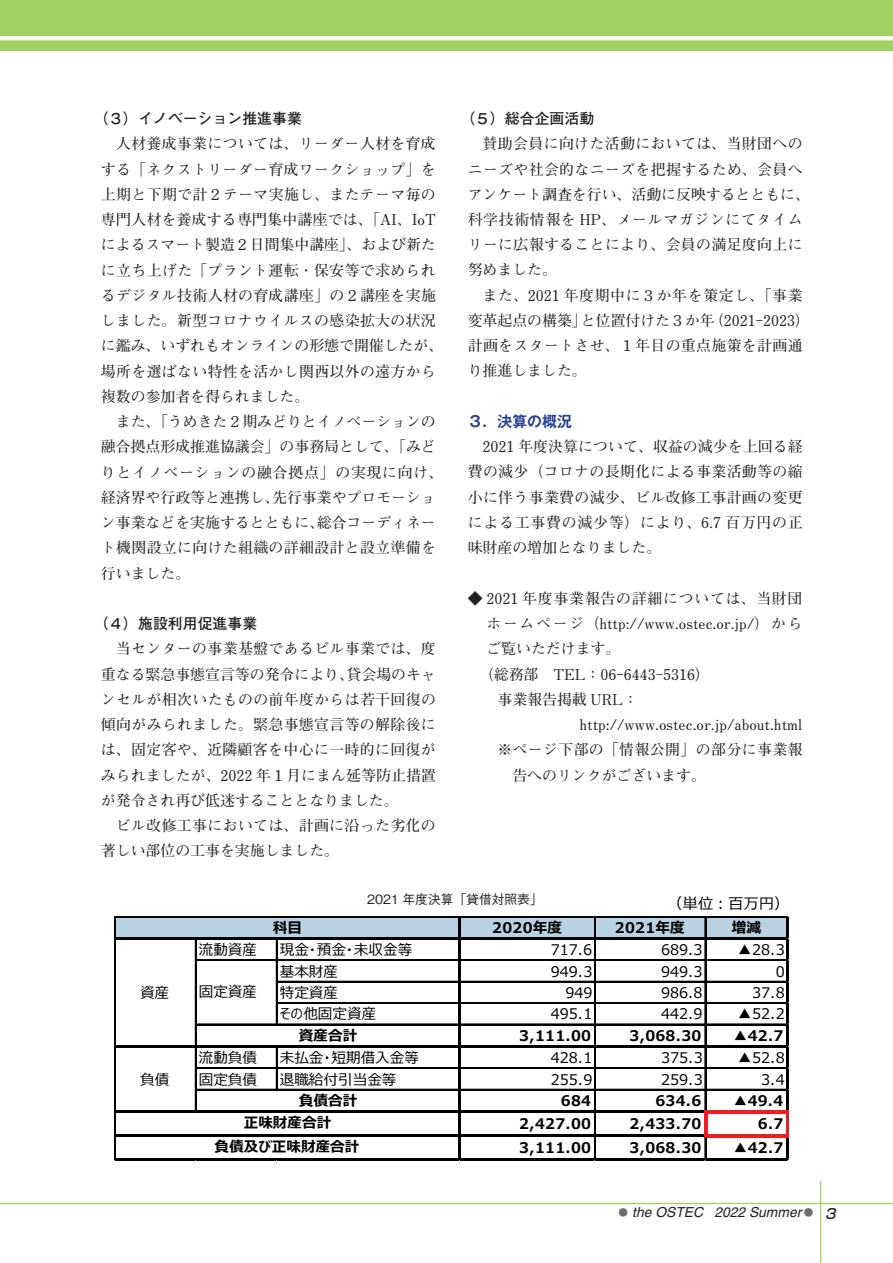
<style>
.page{position:relative;width:893px;height:1263px;background:#fff}
.page>*{position:absolute;margin:0;border:0;box-sizing:border-box;transform-origin:0 0}
.t1{font:15px "Meiryo UI";color:#000}
.t2{font:700 14.85px/25.2px "Futo Min A101 Pr 6";letter-spacing:.025em;color:#231f20}
.t3{font:700 14.85px/25.2px "Futo Min A101 Pr 6";color:#231f20}
.t4{font:700 14.85px "Futo Go B101 Pr 6";color:#231f20}
.t5{font:700 14.85px "Futo Min A101 Pr 6";letter-spacing:.05em;color:#231f20}
.t6{font:700 14.85px "Gothic MB101 Pr 6 De";color:#253f8e}
.t7{font:14.55px "Meiryo UI";letter-spacing:-.005em;color:#000}
.t8{font:700 14.55px/23.5px "Meiryo UI";letter-spacing:.015em;color:#000;text-align:center}
.t9{font:italic 13.8px "Helvetica";color:#231f20}
.t10{font:500 12.75px "Gothic BBB Pr 6";color:#231f20}
.s1{font-family:"Ryumin Pr 6";font-weight:300;font-style:normal;font-size:9.6px;color:#6c6d70}
.s2{font-family:"Shin Go Pr 6";font-weight:500}
</style>
<div class="page">
<hr style="left:0;top:1203px;width:893px;height:1px;background:#a2cf62">
<hr style="left:820px;top:1181px;width:1px;height:82px;background:#a2cf62">
<div style="left:4px;top:0;width:889px;height:51px;background:#a2cf62"></div>
<svg style="left:4px;top:36px;width:889px;height:4px"></svg>
<svg style="left:0;top:0;width:4px;height:51px"></svg>
<div style="left:116px;top:917px;width:672px;height:22px;background:#b8d1e3"></div>
<hr style="left:116px;top:916px;width:672px;height:1px;background:#000">
<svg style="left:594px;top:917px;width:2px;height:20px"></svg>
<svg style="left:705px;top:917px;width:1px;height:20px"></svg>
<hr style="left:116px;top:937px;width:672px;height:2px;background:#000">
<hr style="left:196px;top:959px;width:263px;height:1px;background:#000">
<hr style="left:196px;top:960px;width:263px;height:1px;background:#000">
<hr style="left:461px;top:959px;width:325px;height:1px;background:#000">
<hr style="left:461px;top:960px;width:325px;height:1px;background:#000">
<hr style="left:277px;top:981px;width:182px;height:1px;background:#000">
<hr style="left:461px;top:981px;width:325px;height:1px;background:#000">
<hr style="left:277px;top:1002px;width:182px;height:2px;background:#000">
<hr style="left:461px;top:1002px;width:325px;height:2px;background:#000">
<hr style="left:196px;top:1024px;width:263px;height:1px;background:#000">
<hr style="left:461px;top:1024px;width:325px;height:1px;background:#000">
<hr style="left:195px;top:939px;width:1px;height:106px;background:#000">
<hr style="left:276px;top:939px;width:1px;height:86px;background:#000">
<hr style="left:594px;top:939px;width:1px;height:106px;background:#000">
<hr style="left:595px;top:939px;width:1px;height:106px;background:#000">
<hr style="left:705px;top:939px;width:1px;height:106px;background:#000">
<hr style="left:116px;top:1045px;width:672px;height:2px;background:#000">
<hr style="left:196px;top:1067px;width:263px;height:1px;background:#000">
<hr style="left:196px;top:1068px;width:263px;height:1px;background:#000">
<hr style="left:461px;top:1067px;width:325px;height:1px;background:#000">
<hr style="left:461px;top:1068px;width:325px;height:1px;background:#000">
<hr style="left:196px;top:1089px;width:263px;height:1px;background:#000">
<hr style="left:461px;top:1089px;width:325px;height:1px;background:#000">
<hr style="left:594px;top:1047px;width:1px;height:63px;background:#000">
<hr style="left:595px;top:1047px;width:1px;height:63px;background:#000">
<hr style="left:705px;top:1047px;width:1px;height:63px;background:#000">
<hr style="left:116px;top:1110px;width:588px;height:3px;background:#000">
<hr style="left:116px;top:1134px;width:588px;height:2px;background:#000">
<hr style="left:786px;top:917px;width:2px;height:193px;background:#000">
<hr style="left:114px;top:916px;width:2px;height:244px;background:#000">
<hr style="left:195px;top:1047px;width:1px;height:63px;background:#000">
<hr style="left:276px;top:1047px;width:1px;height:43px;background:#000">
<hr style="left:459px;top:917px;width:2px;height:243px;background:#000">
<hr style="left:704px;top:1110px;width:3px;height:27px;background:#ee1d23">
<hr style="left:116px;top:1158px;width:672px;height:2px;background:#000">
<hr style="left:786px;top:1114px;width:2px;height:23px;background:#ee1d23">
<hr style="left:786px;top:1137px;width:2px;height:23px;background:#000">
<svg style="left:594px;top:1113px;width:2px;height:48px"></svg>
<svg style="left:705px;top:1137px;width:1px;height:24px"></svg>
<hr style="left:707px;top:1110px;width:81px;height:4px;background:#ee1d23">
<hr style="left:707px;top:1134px;width:81px;height:3px;background:#ee1d23">
<p class="t4" style="left:94px;top:107px;width:210px">（３）イノベーション推進事業</p>
<p class="t2" style="left:101px;top:131px;width:344px;text-indent:15px">人材養成事業については、リーダー人材を育成する「ネクストリーダー育成ワークショップ」を上期と下期で計２テーマ実施し、またテーマ毎の専門人材を養成する専門集中講座では、「AI、IoTによるスマート製造２日間集中講座」、および新たに立ち上げた「プラント運転・保安等で求められるデジタル技術人材の育成講座」の２講座を実施しました。新型コロナウイルスの感染拡大の状況に鑑み、いずれもオンラインの形態で開催したが、場所を選ばない特性を活かし関西以外の遠方から複数の参加者を得られました。</p>
<p class="t3" style="left:101px;top:408px;width:344px;text-indent:15px">また、「うめきた２期みどりとイノベーションの融合拠点形成推進協議会」の事務局として、「みどりとイノベーションの融合拠点」の実現に向け、経済界や行政等と連携し、先行事業やプロモーション事業などを実施するとともに、総合コーディネート機関設立に向けた組織の詳細設計と設立準備を行いました。</p>
<p class="t4" style="left:94px;top:611px;width:165px">（４）施設利用促進事業</p>
<p class="t2" style="left:101px;top:635px;width:336px;text-align:justify;text-indent:15px">当センターの事業基盤であるビル事業では、度重なる緊急事態宣言等の発令により、貸会場のキャンセルが相次いたものの前年度からは若干回復の傾向がみられました。緊急事態宣言等の解除後には、固定客や、近隣顧客を中心に一時的に回復がみられましたが、2022 年１月にまん延等防止措置が発令され再び低迷することとなりました。</p>
<p class="t2" style="left:101px;top:812px;width:336px;text-indent:15px">ビル改修工事においては、計画に沿った劣化の著しい部位の工事を実施しました。</p>
<p class="t4" style="left:460px;top:107px;width:135px">（５）総合企画活動</p>
<p class="t2" style="left:468px;top:130px;width:344px;text-indent:15px">賛助会員に向けた活動においては、当財団へのニーズや社会的なニーズを把握するため、会員へアンケート調査を行い、活動に反映するとともに、科学技術情報を HP、メールマガジンにてタイムリーに広報することにより、会員の満足度向上に努めました。</p>
<p class="t2" style="left:468px;top:282px;width:344px;text-indent:15px">また、2021 年度期中に３か年を策定し、「事業変革起点の構築」と位置付けた３か年（2021-2023）計画をスタートさせ、１年目の重点施策を計画通り推進しました。</p>
<p class="t6" style="left:468px;top:409px;width:106px">３．決算の概況</p>
<p class="t2" style="left:468px;top:433px;width:336px;text-align:justify;text-indent:15px">2021 年度決算について、収益の減少を上回る経費の減少（コロナの長期化による事業活動等の縮小に伴う事業費の減少、ビル改修工事計画の変更による工事費の減少等）により、6.7 百万円の正味財産の増加となりました。</p>
<p class="t5" style="left:468px;top:586px;width:336px">◆ 2021 年度事業報告の詳細については、当財団</p>
<p class="t3" style="left:486px;top:610px;width:318px">ホームページ（http://www.ostec.or.jp/）から</p>
<p class="t3" style="left:486px;top:635px;width:135px">ご覧いただけます。</p>
<p class="t3" style="left:479px;top:661px;width:233px">（総務部　TEL：06-6443-5316）</p>
<p class="t3" style="left:468px;top:686px;width:172px">　　事業報告掲載 URL：</p>
<p class="t3" style="left:579px;top:711px;width:225px">http://www.ostec.or.jp/about.html</p>
<p class="t2" style="left:468px;top:737px;width:336px">　　※ページ下部の「情報公開」の部分に事業報</p>
<p class="t3" style="left:512px;top:762px;width:195px">告へのリンクがございます。</p>
<p class="t8" style="left:273px;top:916px;width:31px">科目</p>
<p class="t10" style="left:367px;top:889px;width:177px">2021 年度決算「貸借対照表」</p>
<p class="t1" style="left:668px;top:893px;width:123px">（単位︓百万円）</p>
<p class="t8" style="left:492px;top:916px;width:71px">2020年度</p>
<p class="t8" style="left:615px;top:916px;width:71px">2021年度</p>
<p class="t8" style="left:732px;top:916px;width:31px">増減</p>
<p class="t7" style="left:199px;top:940px;width:60px">流動資産</p>
<p class="t7" style="left:280px;top:940px;width:134px">現⾦・預⾦・未収⾦等</p>
<p class="t7" style="left:551px;top:940px;width:43px">717.6</p>
<p class="t7" style="left:661px;top:940px;width:43px">689.3</p>
<p class="t7" style="left:737px;top:940px;width:49px">▲28.3</p>
<p class="t7" style="left:280px;top:961px;width:60px">基本財産</p>
<p class="t7" style="left:551px;top:961px;width:43px">949.3</p>
<p class="t7" style="left:661px;top:961px;width:43px">949.3</p>
<p class="t7" style="left:776px;top:961px;width:11px">0</p>
<p class="t7" style="left:280px;top:982px;width:60px">特定資産</p>
<p class="t7" style="left:565px;top:982px;width:29px">949</p>
<p class="t7" style="left:661px;top:982px;width:43px">986.8</p>
<p class="t7" style="left:752px;top:982px;width:34px">37.8</p>
<p class="t7" style="left:280px;top:1004px;width:98px">その他固定資産</p>
<p class="t7" style="left:551px;top:1004px;width:43px">495.1</p>
<p class="t7" style="left:661px;top:1004px;width:43px">442.9</p>
<p class="t7" style="left:737px;top:1004px;width:49px">▲52.2</p>
<p class="t8" style="left:519px;top:1024px;width:73px">3,111.00</p>
<p class="t8" style="left:630px;top:1024px;width:73px">3,068.30</p>
<p class="t8" style="left:733px;top:1024px;width:52px">▲42.7</p>
<p class="t7" style="left:199px;top:1048px;width:60px">流動負債</p>
<p class="t7" style="left:280px;top:1048px;width:141px">未払⾦・短期借⼊⾦等</p>
<p class="t7" style="left:551px;top:1048px;width:43px">428.1</p>
<p class="t7" style="left:661px;top:1048px;width:43px">375.3</p>
<p class="t7" style="left:737px;top:1048px;width:49px">▲52.8</p>
<p class="t7" style="left:199px;top:1069px;width:60px">固定負債</p>
<p class="t7" style="left:280px;top:1069px;width:118px">退職給付引当⾦等</p>
<p class="t7" style="left:551px;top:1069px;width:43px">255.9</p>
<p class="t7" style="left:661px;top:1069px;width:43px">259.3</p>
<p class="t7" style="left:761px;top:1069px;width:25px">3.4</p>
<p class="t8" style="left:561px;top:1089px;width:32px">684</p>
<p class="t8" style="left:655px;top:1089px;width:47px">634.6</p>
<p class="t8" style="left:733px;top:1089px;width:52px">▲49.4</p>
<p class="t8" style="left:519px;top:1113px;width:73px">2,427.00</p>
<p class="t8" style="left:630px;top:1113px;width:73px">2,433.70</p>
<p class="t8" style="left:758px;top:1113px;width:27px">6.7</p>
<p class="t8" style="left:519px;top:1137px;width:73px">3,111.00</p>
<p class="t8" style="left:630px;top:1137px;width:73px">3,068.30</p>
<p class="t8" style="left:733px;top:1137px;width:52px">▲42.7</p>
<p class="t7" style="left:140px;top:982px;width:31px">資産</p>
<p class="t7" style="left:199px;top:981px;width:60px">固定資産</p>
<p class="t8" style="left:299px;top:1024px;width:60px">資産合計</p>
<p class="t7" style="left:140px;top:1069px;width:31px">負債</p>
<p class="t8" style="left:299px;top:1089px;width:60px">負債合計</p>
<p class="t8" style="left:214px;top:1112px;width:147px">正味財産合計<br>負債及び正味財産合計</p>
<p class="t9" style="left:618px;top:1204px;width:222px"><span class="s1">●</span> the OSTEC 2022 Summer <span class="s1">●</span> <span class="s2">3</span></p>
</div>
